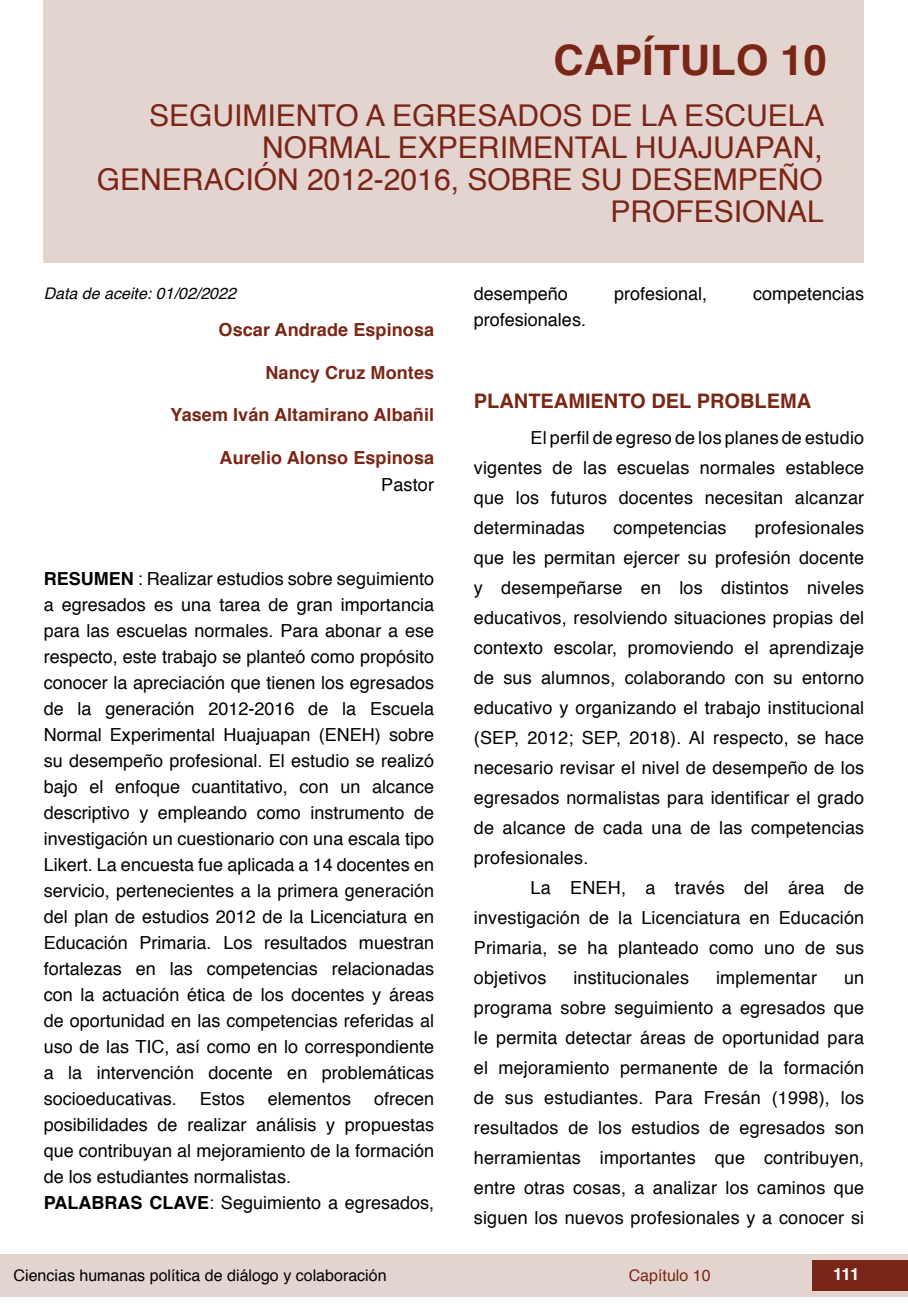
<style>
.page{position:relative;width:908px;height:1304px;background:#fff}
.page>*{position:absolute;margin:0;border:0;box-sizing:border-box;transform-origin:0 0}
.capítulos{font:700 42px "Helvetica";color:#7a2616}
.nome_artigos{font:30px/32px "Helvetica";color:#7a2616;text-align:right}
.TITULOS{font:700 20px "Helvetica";color:#7a2616}
.Resumos_e_PC_TXT{font:18px/26px "Helvetica";color:#000;text-align:justify}
.txt{font:18px/30px "Helvetica";letter-spacing:.01em;color:#000;text-align:justify}
.nome_autores{font:700 18px "Helvetica";letter-spacing:.005em;color:#7a2616}
.info_autores{font:18px "Helvetica";letter-spacing:.01em;color:#000}
.t1{font:700 16.8px "Helvetica";color:#fff}
.t2{font:16px "Helvetica";color:#000}
.t3{font:italic 16px "Helvetica";color:#000}
.t4{font:16px "Helvetica";color:#7a2616}
.s1{font-weight:700}
</style>
<div class="page">
<div style="left:0;top:1254px;width:906px;height:43px;background:#e4d4d0"></div>
<div style="left:812px;top:1261px;width:95px;height:30px;background:#7a2616"></div>
<div style="left:44px;top:0;width:819px;height:263px;background:#e4d4d0"></div>
<p class="capítulos" style="left:553px;top:26px;width:275px">CAPÍTULO 10</p>
<p class="nome_artigos" style="left:97px;top:101px;width:728px">SEGUIMIENTO A EGRESADOS DE LA ESCUELA<br>NORMAL EXPERIMENTAL HUAJUAPAN,<br>GENERACIÓN 2012-2016, SOBRE SU DESEMPEÑO<br>PROFESIONAL</p>
<p class="t3" style="left:44px;top:280px;width:194px">Data de aceite: 01/02/2022</p>
<p class="nome_autores" style="left:218px;top:315px;width:217px">Oscar Andrade Espinosa</p>
<p class="nome_autores" style="left:265px;top:358px;width:170px">Nancy Cruz Montes</p>
<p class="nome_autores" style="left:170px;top:400px;width:265px">Yasem Iván Altamirano Albañil</p>
<p class="nome_autores" style="left:219px;top:443px;width:216px">Aurelio Alonso Espinosa</p>
<p class="info_autores" style="left:381px;top:471px;width:54px">Pastor</p>
<p class="Resumos_e_PC_TXT" style="left:44px;top:567px;width:392px"><span class="s1">RESUMEN</span> : Realizar estudios sobre seguimiento a egresados es una tarea de gran importancia para las escuelas normales. Para abonar a ese respecto, este trabajo se planteó como propósito conocer la apreciación que tienen los egresados de la generación 2012-2016 de la Escuela Normal Experimental Huajuapan (ENEH) sobre su desempeño profesional. El estudio se realizó bajo el enfoque cuantitativo, con un alcance descriptivo y empleando como instrumento de investigación un cuestionario con una escala tipo Likert. La encuesta fue aplicada a 14 docentes en servicio, pertenecientes a la primera generación del plan de estudios 2012 de la Licenciatura en Educación Primaria. Los resultados muestran fortalezas en las competencias relacionadas con la actuación ética de los docentes y áreas de oportunidad en las competencias referidas al uso de las TIC, así como en lo correspondiente a la intervención docente en problemáticas socioeducativas.</p>
<p class="Resumos_e_PC_TXT" style="left:44px;top:1086px;width:392px;text-indent:330px">ofrecen posibilidades de realizar análisis y propuestas que contribuyan al mejoramiento de la formación de los estudiantes normalistas.</p>
<p class="Resumos_e_PC_TXT" style="left:44px;top:1190px;width:392px"><span class="s1">PALABRAS CLAVE</span>: Seguimiento a egresados,</p>
<p class="Resumos_e_PC_TXT" style="left:200px;top:1086px;width:47px">Estos</p>
<p class="Resumos_e_PC_TXT" style="left:268px;top:1086px;width:85px">elementos</p>
<p class="Resumos_e_PC_TXT" style="left:473px;top:281px;width:96px">desempeño</p>
<p class="Resumos_e_PC_TXT" style="left:613px;top:281px;width:95px">profesional,</p>
<p class="Resumos_e_PC_TXT" style="left:752px;top:281px;width:113px">competencias</p>
<p class="Resumos_e_PC_TXT" style="left:473px;top:307px;width:114px">profesionales.</p>
<p class="TITULOS" style="left:473px;top:385px;width:339px">PLANTEAMIENTO DEL PROBLEMA</p>
<p class="txt" style="left:473px;top:423px;width:392px;text-indent:57px">El perfil de egreso de los planes de estudio vigentes de las escuelas normales establece que los futuros docentes necesitan alcanzar determinadas</p>
<p class="txt" style="left:473px;top:513px;width:392px;text-indent:281px">profesionales que les permitan ejercer su profesión docente y desempeñarse en los distintos niveles educativos, resolviendo situaciones propias del contexto escolar, promoviendo el aprendizaje de sus alumnos, colaborando con su entorno educativo y organizando el trabajo institucional (SEP, 2012; SEP, 2018). Al respecto, se hace necesario revisar el nivel de desempeño de los egresados normalistas para identificar el grado de alcance de cada una de las competencias profesionales.</p>
<p class="txt" style="left:473px;top:873px;width:392px;text-indent:57px">La ENEH, a través del área de investigación de la Licenciatura en Educación Primaria, se ha planteado como uno de sus objetivos</p>
<p class="txt" style="left:613px;top:513px;width:115px">competencias</p>
<p class="txt" style="left:573px;top:963px;width:117px">institucionales</p>
<p class="txt" style="left:715px;top:963px;width:102px">implementar</p>
<p class="txt" style="left:473px;top:963px;width:392px;text-indent:370px">un programa sobre seguimiento a egresados que le permita detectar áreas de oportunidad para el mejoramiento permanente de la formación de sus estudiantes. Para Fresán (1998), los resultados de los estudios de egresados son herramientas importantes que contribuyen, entre otras cosas, a analizar los caminos que siguen los nuevos profesionales y a conocer si</p>
<p class="t2" style="left:14px;top:1263px;width:374px">Ciencias humanas política de diálogo y colaboración</p>
<p class="t4" style="left:628px;top:1263px;width:83px">Capítulo 10</p>
<p class="t1" style="left:832px;top:1261px;width:28px">111</p>
</div>
